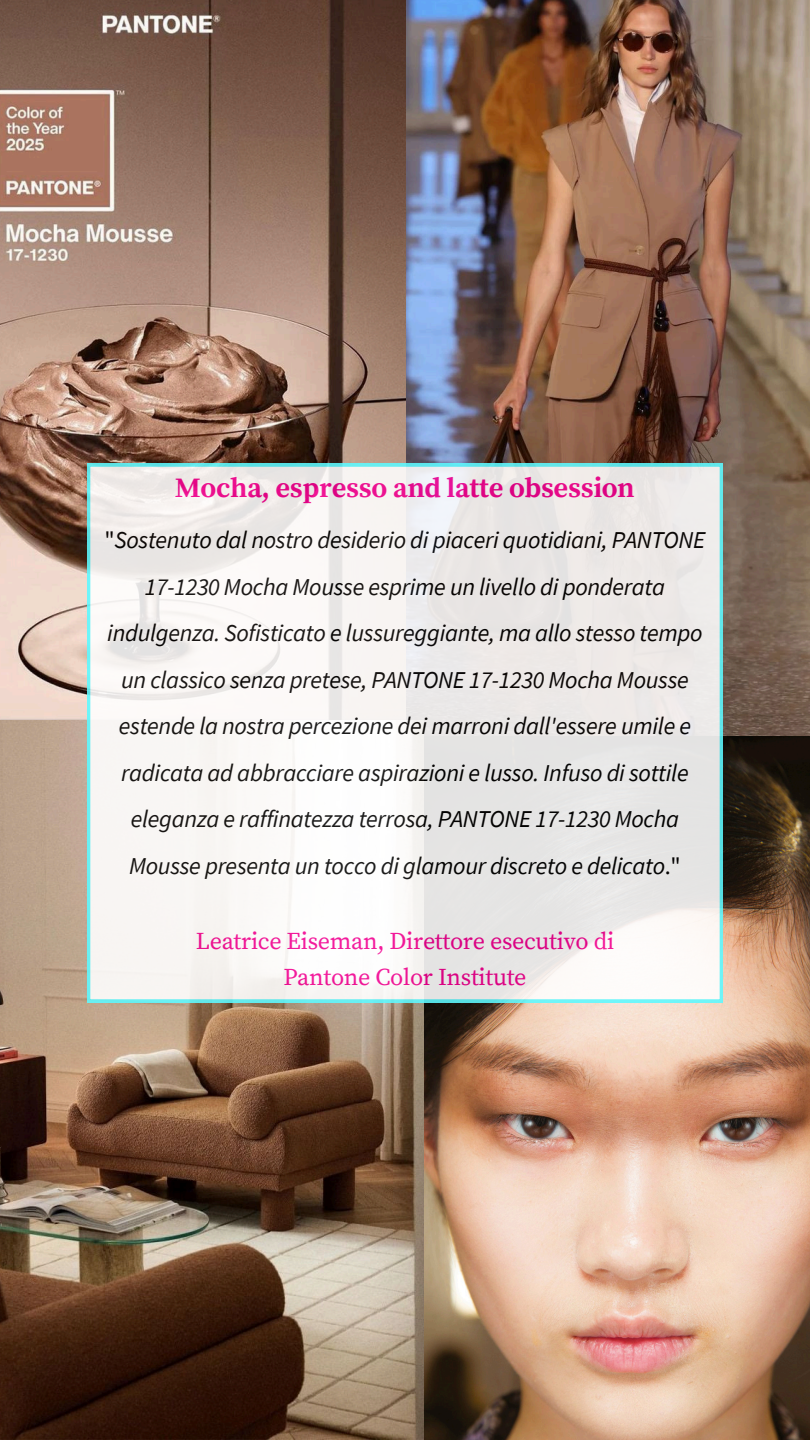
<style>
.page{position:relative;width:810px;height:1440px;background:#fff}
.page>*{position:absolute;margin:0;border:0;box-sizing:border-box;transform-origin:0 0}
.t1{font:700 28px "Source Serif Pro";letter-spacing:-.01em;color:#f30092}
.t2{font:italic 24.2px/46.5px "Source Sans Pro";letter-spacing:-.01em;color:#000;text-align:center}
.t3{font:24px/36px "Source Serif Pro";letter-spacing:-.01em;color:#f30092;text-align:center}
.s1{font-style:normal}
</style>
<div class="page">
<img style="left:405px;top:0;width:405px;height:1440px">
<img style="left:0;top:0;width:405px;height:720px">
<img style="left:0;top:720px;width:424px;height:720px">
<svg style="left:87px;top:464px;width:636px;height:538px"></svg>
<p class="t1" style="left:175px;top:471px;width:461px">Mocha, espresso and latte obsession</p>
<p class="t2" style="left:105px;top:516px;width:602px"><span class="s1">"</span>Sostenuto dal nostro desiderio di piaceri quotidiani, PANTONE 17-1230 Mocha Mousse esprime un livello di ponderata indulgenza. Sofisticato e lussureggiante, ma allo stesso tempo un classico senza pretese, PANTONE 17-1230 Mocha Mousse estende la nostra percezione dei marroni dall'essere umile e radicata ad abbracciare aspirazioni e lusso. Infuso di sottile eleganza e raffinatezza terrosa, PANTONE 17-1230 Mocha Mousse presenta un tocco di glamour discreto e delicato<span class="s1">."</span></p>
<p class="t3" style="left:196px;top:924px;width:420px">Leatrice Eiseman, Direttore esecutivo di<br>Pantone Color Institute</p>
</div>
